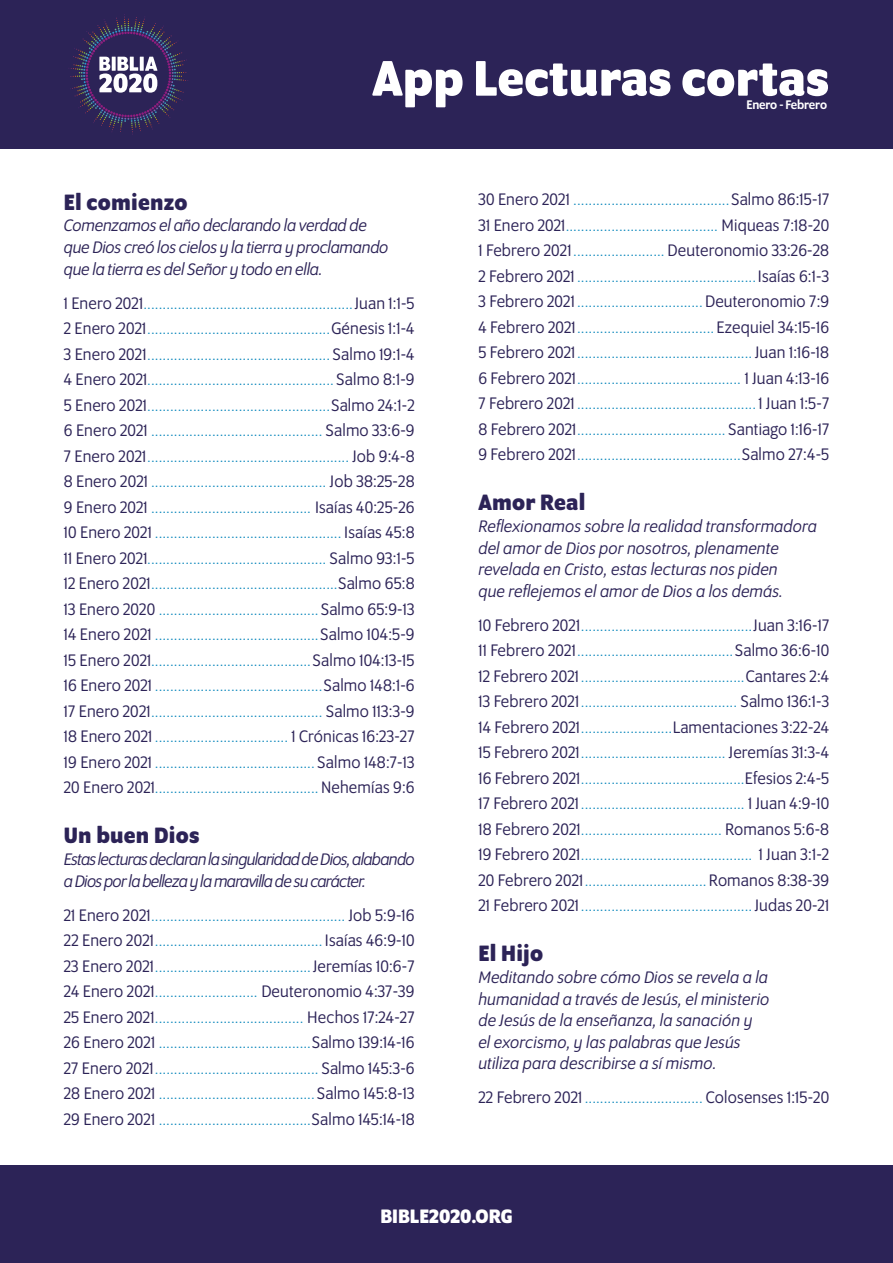
<style>
.page{position:relative;width:893px;height:1263px;background:#fff}
.page>*{position:absolute;margin:0;border:0;box-sizing:border-box;transform-origin:0 0}
.t1{font:700 54px "Program OT";color:#fff}
.t2{font:700 24px "Program OT";letter-spacing:.01em;color:#2c2357}
.t3{font:700 21px "Program OT";color:#fff}
.t4{font:italic 18px/21.6px "Program OT";letter-spacing:.01em;color:#2c2357}
.t5{font:18px "Program OT";letter-spacing:.01em;color:#2c2357}
.t6{font:italic 18px/21.6px "Program OT";letter-spacing:-.01em;color:#2c2357}
.t7{font:italic 18px/21.6px "Program OT";letter-spacing:-.035em;color:#2c2357}
.t8{font:15px/25.5px "Program OT";color:#0986bb;text-align:justify}
.t9{font:500 13.5px "Program OT";letter-spacing:-.01em;color:#fff}
.s1{font-size:18px;color:#2c2357}
.s2{font-size:15px;color:#0986bb}
</style>
<div class="page">
<div style="left:0;top:0;width:893px;height:149px;background:#2c2357"></div>
<div style="left:0;top:1166px;width:893px;height:97px;background:#2c2357"></div>
<svg style="left:104px;top:14px;width:41px;height:10px"></svg>
<svg style="left:99px;top:57px;width:58px;height:36px"></svg>
<h1 class="t1" style="left:372px;top:47px;width:458px">App Lecturas cortas</h1>
<p class="t9" style="left:746px;top:97px;width:82px">Enero - Febrero</p>
<h2 class="t2" style="left:64px;top:188px;width:125px">El comienzo</h2>
<p class="t6" style="left:64px;top:215px;width:326px">Comenzamos el año declarando la verdad de que Dios creó los cielos y la tierra y proclamando que la tierra es del Señor y todo en ella.</p>
<p class="t8" style="left:64px;top:291px;width:352px"><span class="s1">1 Enero 2021</span>.......................................................<span class="s1">Juan 1:1-5<br>2 Enero 2021</span>................................................<span class="s1">Génesis 1:1-4<br>3 Enero 2021</span>................................................ <span class="s1">Salmo 19:1-4<br>4 Enero 2021</span>................................................. <span class="s1">Salmo 8:1-9<br>5 Enero 2021</span>................................................<span class="s1">Salmo 24:1-2<br>6 Enero 2021</span> ............................................. <span class="s1">Salmo 33:6-9<br>7 Enero 2021</span>..................................................... <span class="s1">Job 9:4-8<br>8 Enero 2021</span> .............................................. <span class="s1">Job 38:25-28<br>9 Enero 2021</span> .......................................... <span class="s1">Isaías 40:25-26<br>10 Enero 2021</span> ................................................. <span class="s1">Isaías 45:8<br>11 Enero 2021</span>............................................... <span class="s1">Salmo 93:1-5<br>12 Enero 2021</span>.................................................<span class="s1">Salmo 65:8<br>13 Enero 2020</span> ..........................................<span class="s1">Salmo 65:9-13<br>14 Enero 2021</span> ...........................................<span class="s1">Salmo 104:5-9<br>15 Enero 2021</span>..........................................<span class="s1">Salmo 104:13-15<br>16 Enero 2021</span> ............................................<span class="s1">Salmo 148:1-6<br>17 Enero 2021</span>............................................. <span class="s1">Salmo 113:3-9<br>18 Enero 2021</span> ................................... <span class="s1">1 Crónicas 16:23-27<br>19 Enero 2021</span> .......................................... <span class="s1">Salmo 148:7-13<br>20 Enero 2021</span>........................................... <span class="s1">Nehemías 9:6</span></p>
<h2 class="t2" style="left:64px;top:822px;width:137px">Un buen Dios</h2>
<p class="t7" style="left:64px;top:848px;width:352px">Estas lecturas declaran la singularidad de Dios, alabando a Dios por la belleza y la maravilla de su carácter.</p>
<p class="t8" style="left:64px;top:903px;width:352px"><span class="s1">21 Enero 2021</span>................................................... <span class="s1">Job 5:9-16<br>22 Enero 2021</span>............................................ <span class="s1">Isaías 46:9-10<br>23 Enero 2021</span>......................................... <span class="s1">Jeremías 10:6-7</span></p>
<p class="t5" style="left:64px;top:981px;width:352px">24 Enero 2021<span class="s2">...........................</span> Deuteronomio 4:37-39</p>
<p class="t8" style="left:64px;top:1005px;width:352px"><span class="s1">25 Enero 2021</span>....................................... <span class="s1">Hechos 17:24-27<br>26 Enero 2021</span> ........................................<span class="s1">Salmo 139:14-16<br>27 Enero 2021</span>........................................... <span class="s1">Salmo 145:3-6<br>28 Enero 2021</span> .........................................<span class="s1">Salmo 145:8-13<br>29 Enero 2021</span> ........................................<span class="s1">Salmo 145:14-18</span></p>
<p class="t8" style="left:478px;top:188px;width:352px"><span class="s1">30 Enero 2021</span> .........................................<span class="s1">Salmo 86:15-17<br>31 Enero 2021</span>........................................ <span class="s1">Miqueas 7:18-20</span></p>
<p class="t5" style="left:478px;top:240px;width:352px">1 Febrero 2021 <span class="s2">........................</span> Deuteronomio 33:26-28</p>
<p class="t8" style="left:478px;top:264px;width:352px"><span class="s1">2 Febrero 2021</span> ...............................................<span class="s1">Isaías 6:1-3<br>3 Febrero 2021</span> ................................. <span class="s1">Deuteronomio 7:9<br>4 Febrero 2021</span>.................................... <span class="s1">Ezequiel 34:15-16<br>5 Febrero 2021</span>.............................................. <span class="s1">Juan 1:16-18<br>6 Febrero 2021</span>........................................... <span class="s1">1 Juan 4:13-16<br>7 Febrero 2021</span> ............................................... <span class="s1">1 Juan 1:5-7<br>8 Febrero 2021</span>....................................... <span class="s1">Santiago 1:16-17<br>9 Febrero 2021</span>...........................................<span class="s1">Salmo 27:4-5</span></p>
<h2 class="t2" style="left:478px;top:489px;width:108px">Amor Real</h2>
<p class="t4" style="left:478px;top:515px;width:340px">Reflexionamos sobre la realidad transformadora del amor de Dios por nosotros, plenamente revelada en Cristo, estas lecturas nos piden<br>que reflejemos el amor de Dios a los demás.</p>
<p class="t8" style="left:478px;top:613px;width:352px"><span class="s1">10 Febrero 2021</span>.............................................<span class="s1">Juan 3:16-17<br>11 Febrero 2021</span>.........................................<span class="s1">Salmo 36:6-10<br>12 Febrero 2021</span>...........................................<span class="s1">Cantares 2:4<br>13 Febrero 2021</span>......................................... <span class="s1">Salmo 136:1-3</span></p>
<p class="t5" style="left:478px;top:717px;width:352px">14 Febrero 2021<span class="s2">........................</span>Lamentaciones 3:22-24</p>
<p class="t8" style="left:478px;top:741px;width:352px"><span class="s1">15 Febrero 2021</span>...................................... <span class="s1">Jeremías 31:3-4<br>16 Febrero 2021</span>...........................................<span class="s1">Efesios 2:4-5<br>17 Febrero 2021</span>........................................... <span class="s1">1 Juan 4:9-10<br>18 Febrero 2021</span>..................................... <span class="s1">Romanos 5:6-8<br>19 Febrero 2021</span>............................................. <span class="s1">1 Juan 3:1-2<br>20 Febrero 2021</span>................................ <span class="s1">Romanos 8:38-39<br>21 Febrero 2021</span>............................................. <span class="s1">Judas 20-21</span></p>
<h2 class="t2" style="left:478px;top:940px;width:66px">El Hijo</h2>
<p class="t4" style="left:478px;top:966px;width:292px">Meditando sobre cómo Dios se revela a la humanidad a través de Jesús, el ministerio de Jesús de la enseñanza, la sanación y<br>el exorcismo, y las palabras que Jesús utiliza para describirse a sí mismo.</p>
<p class="t8" style="left:478px;top:1086px;width:352px"><span class="s1">22 Febrero 2021</span> ............................... <span class="s1">Colosenses 1:15-20</span></p>
<h3 class="t3" style="left:380px;top:1204px;width:134px">BIBLE2020.ORG</h3>
</div>
